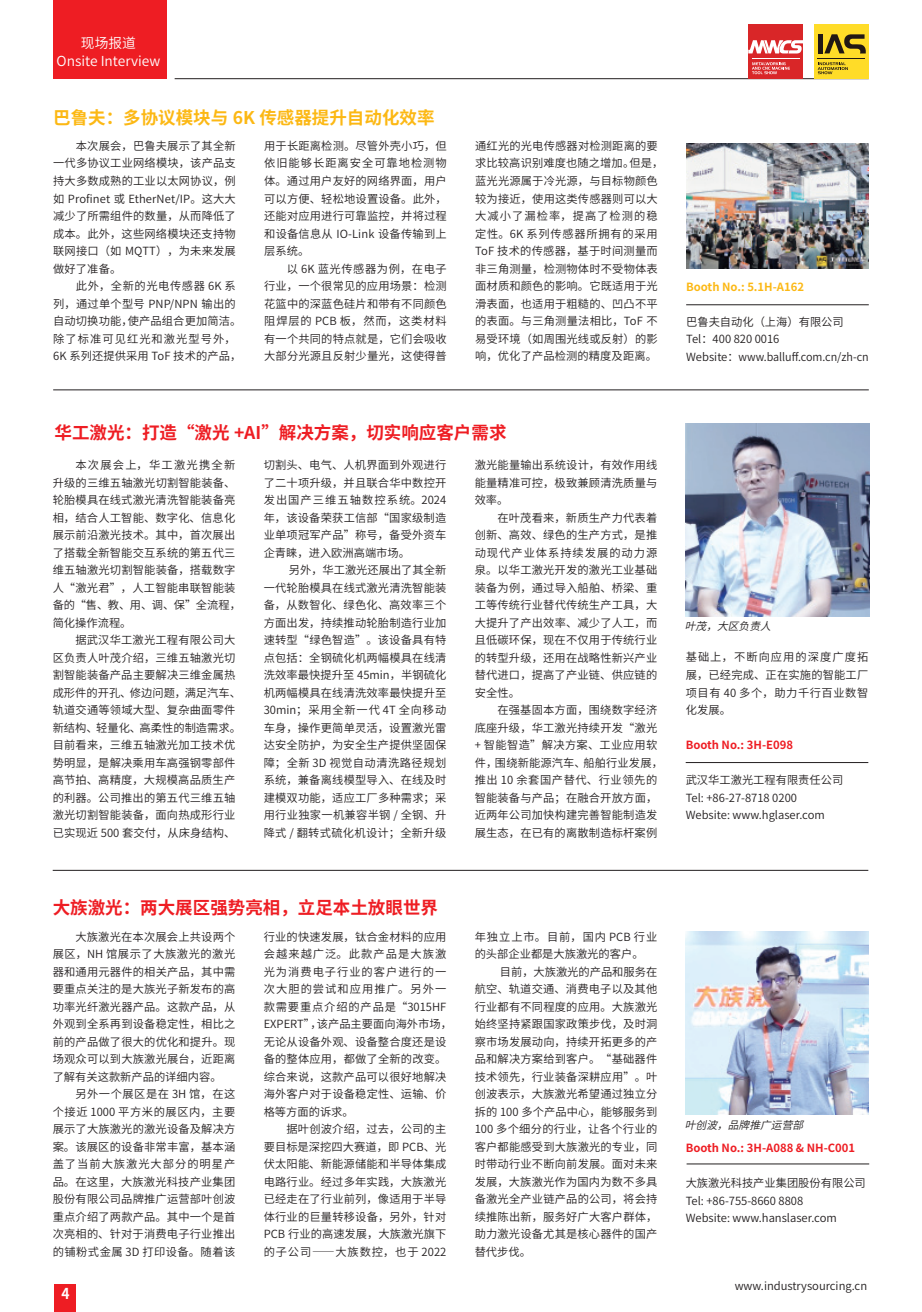
<style>
.page{position:relative;width:922px;height:1312px;background:#fff}
.page>*{position:absolute;margin:0;border:0;box-sizing:border-box;transform-origin:0 0}
.小标{font:700 17.5px "Source Han Sans SC";color:#ee1d23}
.小标-2{font:700 17.5px "Source Han Sans SC";color:#fcb814}
.t1{font:700 15px "Source Han Sans SC";color:#fff;scale:.92 1}
.t2{font:13.75px "Source Han Sans SC";color:#fff}
.正文{font:11.25px/17.5px "Source Han Sans SC";letter-spacing:.015em;color:#231f20;text-align:justify}
.正文-2{font:700 11.25px "Source Han Sans SC";color:#ee1d23}
.t3{font:700 11.25px "Source Han Sans SC";color:#fcb814}
.正文-3{font:italic 10.75px "Source Han Sans SC";color:#231f20}
</style>
<div class="page">
<div style="left:54px;top:1284px;width:22px;height:27px;background:#ee1d23"></div>
<hr style="left:53px;top:389px;width:815px;height:1px;background:#231f20">
<hr style="left:175px;top:78px;width:693px;height:1px;background:#231f20">
<div style="left:53px;top:0;width:113px;height:78px;background:#ee1d23"></div>
<div style="left:748px;top:24px;width:54px;height:55px;background:#d92628"></div>
<hr style="left:751px;top:58px;width:48px;height:1px;background:#fff">
<svg style="left:748px;top:40px;width:54px;height:14px"></svg>
<svg style="left:752px;top:62px;width:37px;height:12px"></svg>
<div style="left:813px;top:24px;width:55px;height:55px;background:#ffdc28"></div>
<hr style="left:817px;top:58px;width:47px;height:1px;background:#211814">
<svg style="left:824px;top:34px;width:42px;height:19px"></svg>
<div style="left:817px;top:34px;width:5px;height:19px;background:#211814"></div>
<svg style="left:817px;top:62px;width:30px;height:12px"></svg>
<hr style="left:53px;top:869px;width:815px;height:1px;background:#231f20">
<img style="left:685px;top:423px;width:184px;height:194px">
<hr style="left:685px;top:762px;width:183px;height:1px;background:#231f20">
<img style="left:685px;top:931px;width:183px;height:183px">
<hr style="left:686px;top:1163px;width:183px;height:1px;background:#231f20">
<img style="left:686px;top:144px;width:182px;height:124px">
<hr style="left:686px;top:304px;width:182px;height:1px;background:#231f20">
<p class="t2" style="left:81px;top:36px;width:56px">现场报道</p>
<p class="t2" style="left:57px;top:53px;width:105px">Onsite Interview</p>
<p class="小标-2" style="left:53px;top:107px;width:383px">巴鲁夫：多协议模块与 6K 传感器提升自动化效率</p>
<p class="正文" style="left:53px;top:137px;width:184px;text-indent:23px">本次展会，巴鲁夫展示了其全新一代多协议工业网络模块，该产品支持大多数成熟的工业以太网协议，例如 Profinet 或 EtherNet/IP。这大大减少了所需组件的数量，从而降低了成本。此外，这些网络模块还支持物联网接口（如 MQTT），为未来发展做好了准备。</p>
<p class="正文" style="left:53px;top:277px;width:190px;text-align:left;text-indent:23px">此外，全新的光电传感器 6K 系列，通过单个型号 PNP/NPN 输出的自动切换功能，使产品组合更加简洁。除了标准可见红光和激光型号外，<br>6K 系列还提供采用 ToF 技术的产品，</p>
<p class="正文" style="left:264px;top:137px;width:184px">用于长距离检测。尽管外壳小巧，但依旧能够长距离安全可靠地检测物体。通过用户友好的网络界面，用户可以方便、轻松地设置设备。此外，还能对应用进行可靠监控，并将过程和设备信息从 IO-Link 设备传输到上层系统。</p>
<p class="正文" style="left:264px;top:260px;width:184px;text-indent:23px">以 6K 蓝光传感器为例，在电子行业，一个很常见的应用场景：检测花篮中的深蓝色硅片和带有不同颜色阻焊层的 PCB 板，然而，这类材料有一个共同的特点就是，它们会吸收大部分光源且反射少量光，这使得普</p>
<p class="正文" style="left:475px;top:137px;width:190px;text-align:left">通红光的光电传感器对检测距离的要求比较高识别难度也随之增加。但是，蓝光光源属于冷光源，与目标物颜色较为接近，使用这类传感器则可以大大减小了漏检率，提高了检测的稳定性。6K 系列传感器所拥有的采用<br>ToF 技术的传感器，基于时间测量而非三角测量，检测物体时不受物体表面材质和颜色的影响。它既适用于光滑表面，也适用于粗糙的、凹凸不平的表面。与三角测量法相比，ToF 不易受环境（如周围光线或反射）的影响，优化了产品检测的精度及距离。</p>
<p class="小标" style="left:54px;top:423px;width:453px">华工激光：打造“激光 +AI”解决方案，切实响应客户需求</p>
<p class="正文" style="left:53px;top:456px;width:190px;text-align:left;text-indent:23px">本次展会上，华工激光携全新升级的三维五轴激光切割智能装备、轮胎模具在线式激光清洗智能装备亮相，结合人工智能、数字化、信息化展示前沿激光技术。其中，首次展出了搭载全新智能交互系统的第五代三维五轴激光切割智能装备，搭载数字人“激光君”，人工智能串联智能装备的“售、教、用、调、保”全流程，简化操作流程。</p>
<p class="正文" style="left:53px;top:631px;width:190px;text-align:left;text-indent:23px">据武汉华工激光工程有限公司大区负责人叶茂介绍，三维五轴激光切割智能装备产品主要解决三维金属热成形件的开孔、修边问题，满足汽车、轨道交通等领域大型、复杂曲面零件新结构、轻量化、高柔性的制造需求。目前看来，三维五轴激光加工技术优势明显，是解决乘用车高强钢零部件高节拍、高精度，大规模高品质生产的利器。公司推出的第五代三维五轴激光切割智能装备，面向热成形行业已实现近 500 套交付，从床身结构、</p>
<p class="正文" style="left:264px;top:456px;width:184px">切割头、电气、人机界面到外观进行了二十项升级，并且联合华中数控开发出国产三维五轴数控系统。2024年，该设备荣获工信部“国家级制造业单项冠军产品”称号，备受外资车企青睐，进入欧洲高端市场。</p>
<p class="正文" style="left:264px;top:561px;width:184px;text-indent:25px">另外，华工激光还展出了其全新一代轮胎模具在线式激光清洗智能装备，从数智化、绿色化、高效率三个方面出发，持续推动轮胎制造行业加速转型“绿色智造”。该设备具有特点包括：全钢硫化机两幅模具在线清洗效率最快提升至 45min，半钢硫化机两幅模具在线清洗效率最快提升至30min；采用全新一代 4T 全向移动车身，操作更简单灵活，设置激光雷达安全防护，为安全生产提供坚固保障；全新 3D 视觉自动清洗路径规划系统，兼备离线模型导入、在线及时建模双功能，适应工厂多种需求；采用行业独家一机兼容半钢 / 全钢、升降式 / 翻转式硫化机设计；全新升级</p>
<p class="小标" style="left:53px;top:897px;width:387px">大族激光：两大展区强势亮相，立足本土放眼世界</p>
<p class="正文" style="left:264px;top:927px;width:190px;text-align:left">行业的快速发展，钛合金材料的应用会越来越广泛。此款产品是大族激光为消费电子行业的客户进行的一次大胆的尝试和应用推广。另外一款需要重点介绍的产品是“3015HF<br>EXPERT”，该产品主要面向海外市场，无论从设备外观、设备整合度还是设备的整体应用，都做了全新的改变。综合来说，这款产品可以很好地解决海外客户对于设备稳定性、运输、价格等方面的诉求。</p>
<p class="正文" style="left:264px;top:1120px;width:184px;text-indent:23px">据叶创波介绍，过去，公司的主要目标是深挖四大赛道，即 PCB、光伏太阳能、新能源储能和半导体集成电路行业。经过多年实践，大族激光已经走在了行业前列，像适用于半导体行业的巨量转移设备，另外，针对PCB 行业的高速发展，大族激光旗下的子公司——大族数控，也于 2022</p>
<p class="正文" style="left:53px;top:927px;width:184px;text-indent:23px">大族激光在本次展会上共设两个展区，NH 馆展示了大族激光的激光器和通用元器件的相关产品，其中需要重点关注的是大族光子新发布的高功率光纤激光器产品。这款产品，从外观到全系再到设备稳定性，相比之前的产品做了很大的优化和提升。现场观众可以到大族激光展台，近距离了解有关这款新产品的详细内容。</p>
<p class="正文" style="left:53px;top:1085px;width:184px;text-indent:23px">另外一个展区是在 3H 馆，在这个接近 1000 平方米的展区内，主要展示了大族激光的激光设备及解决方案。该展区的设备非常丰富，基本涵盖了当前大族激光大部分的明星产品。在这里，大族激光科技产业集团股份有限公司品牌推广运营部叶创波重点介绍了两款产品。其中一个是首次亮相的、针对于消费电子行业推出的铺粉式金属 3D 打印设备。随着该</p>
<p class="t1" style="left:61px;top:1285px;width:10px">4</p>
<p class="正文" style="left:474px;top:456px;width:184px">激光能量输出系统设计，有效作用线能量精准可控，极致兼顾清洗质量与效率。</p>
<p class="正文" style="left:474px;top:509px;width:184px;text-indent:23px">在叶茂看来，新质生产力代表着创新、高效、绿色的生产方式，是推动现代产业体系持续发展的动力源泉。以华工激光开发的激光工业基础装备为例，通过导入船舶、桥梁、重工等传统行业替代传统生产工具，大大提升了产出效率、减少了人工，而且低碳环保，现在不仅用于传统行业的转型升级，还用在战略性新兴产业替代进口，提高了产业链、供应链的安全性。</p>
<p class="正文" style="left:474px;top:701px;width:190px;text-align:left;text-indent:23px">在强基固本方面，围绕数字经济底座升级，华工激光持续开发“激光+ 智能智造”解决方案、工业应用软件，围绕新能源汽车、船舶行业发展，推出 10 余套国产替代、行业领先的智能装备与产品；在融合开放方面，近两年公司加快构建完善智能制造发展生态，在已有的离散制造标杆案例</p>
<p class="正文" style="left:474px;top:927px;width:184px">年独立上市。目前，国内 PCB 行业的头部企业都是大族激光的客户。</p>
<p class="正文" style="left:474px;top:962px;width:184px;text-indent:25px">目前，大族激光的产品和服务在航空、轨道交通、消费电子以及其他行业都有不同程度的应用。大族激光始终坚持紧跟国家政策步伐，及时洞察市场发展动向，持续开拓更多的产品和解决方案给到客户。“基础器件技术领先，行业装备深耕应用”。叶创波表示，大族激光希望通过独立分拆的 100 多个产品中心，能够服务到100 多个细分的行业，让各个行业的客户都能感受到大族激光的专业，同时带动行业不断向前发展。面对未来发展，大族激光作为国内为数不多具备激光全产业链产品的公司，将会持续推陈出新，服务好广大客户群体，助力激光设备尤其是核心器件的国产替代步伐。</p>
<p class="t3" style="left:686px;top:280px;width:119px">Booth No.: 5.1H-A162</p>
<p class="正文" style="left:686px;top:313px;width:184px;text-align:left">巴鲁夫自动化（上海）有限公司<br>Tel：400 820 0016<br>Website：www.balluff.com.cn/zh-cn</p>
<p class="正文-3" style="left:684px;top:620px;width:94px">叶茂，大区负责人</p>
<p class="正文" style="left:685px;top:648px;width:184px">基础上，不断向应用的深度广度拓展，已经完成、正在实施的智能工厂项目有 40 多个，助力千行百业数智化发展。</p>
<p class="正文-2" style="left:685px;top:738px;width:109px">Booth No.: 3H-E098</p>
<p class="正文" style="left:685px;top:771px;width:159px">武汉华工激光工程有限责任公司</p>
<p class="正文" style="left:685px;top:788px;width:113px">Tel: +86-27-8718 0200</p>
<p class="正文" style="left:685px;top:806px;width:141px">Website: www.hglaser.com</p>
<p class="正文-3" style="left:684px;top:1118px;width:126px">叶创波，品牌推广运营部</p>
<p class="正文-2" style="left:685px;top:1141px;width:171px">Booth No.: 3H-A088 &amp; NH-C001</p>
<p class="正文" style="left:685px;top:1174px;width:181px">大族激光科技产业集团股份有限公司</p>
<p class="正文" style="left:685px;top:1191px;width:119px">Tel: +86-755-8660 8808</p>
<p class="正文" style="left:685px;top:1209px;width:153px">Website: www.hanslaser.com</p>
<p class="正文" style="left:734px;top:1277px;width:134px">www.industrysourcing.cn</p>
</div>
